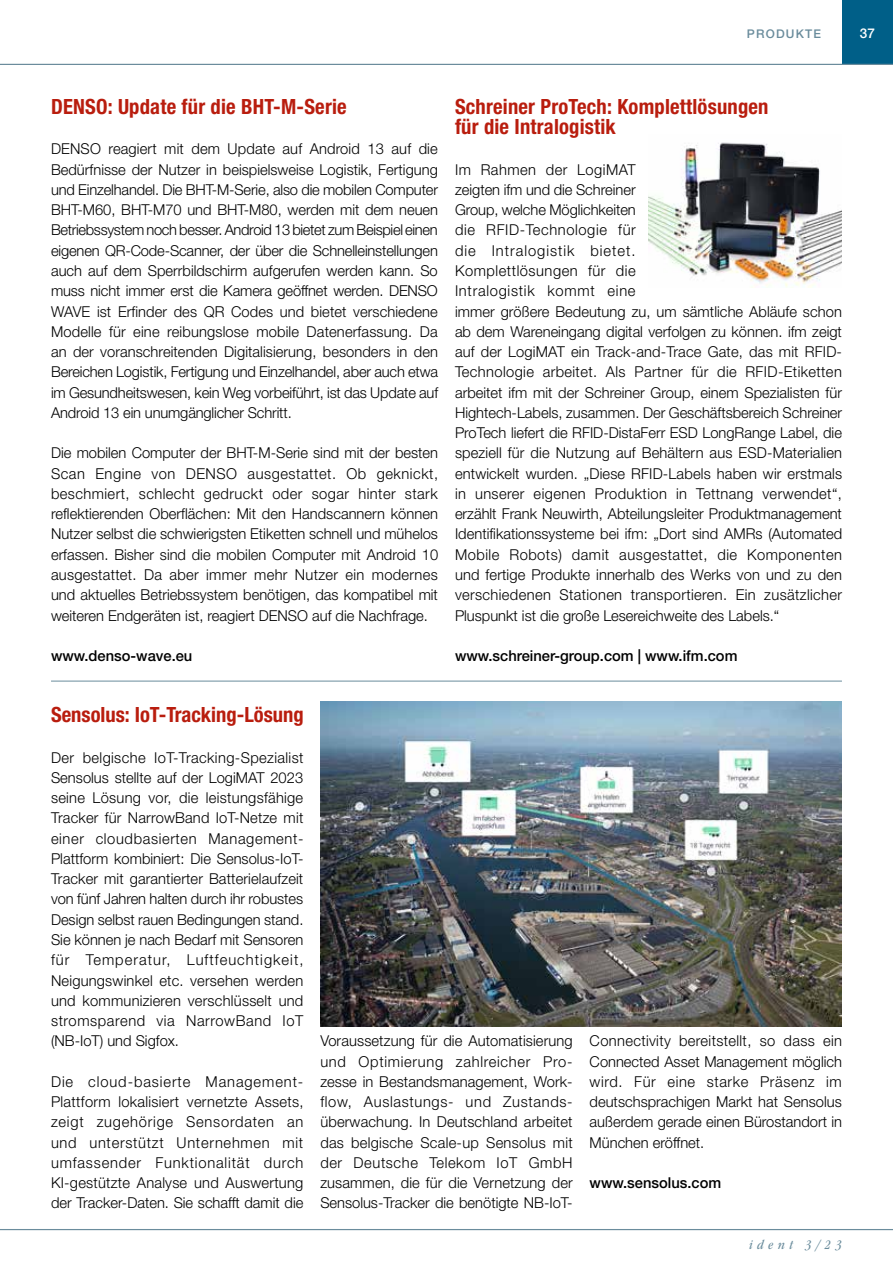
<style>
.page{position:relative;width:893px;height:1263px;background:#fff}
.page>*{position:absolute;margin:0;border:0;box-sizing:border-box;transform-origin:0 0}
.t1{font:700 condensed 21px/20.2px "Helvetica Neue LT Std";letter-spacing:.01em;color:#b91d0e}
.t2{font:300 15px/20.2px "Helvetica Neue LT Std";letter-spacing:.01em;color:#000;text-align:justify}
.t3{font:500 15px "Helvetica Neue LT Std";color:#000}
.t4{font:italic condensed 13.5px "ITC Garamond Std";letter-spacing:.35em;color:#6a8c9c}
.t5{font:500 13.5px "Helvetica Neue LT Std";color:#fff}
.t6{font:500 12px "Helvetica Neue LT Std";letter-spacing:.1em;color:#6a8c9c}
</style>
<div class="page">
<img style="left:648px;top:142px;width:194px;height:145px">
<hr style="left:51px;top:681px;width:791px;height:1px;background:#6a8c9c">
<img style="left:320px;top:702px;width:522px;height:324px">
<div style="left:842px;top:0;width:51px;height:64px;background:#005f88"></div>
<hr style="left:0;top:64px;width:893px;height:1px;background:#6a8c9c">
<hr style="left:0;top:1229px;width:893px;height:1px;background:#6a8c9c">
<p class="t6" style="left:747px;top:27px;width:74px">produkte</p>
<p class="t5" style="left:860px;top:25px;width:17px">37</p>
<h1 class="t1" style="left:51px;top:96px;width:297px">DENSO: Update für die BHT-M-Serie</h1>
<p class="t2" style="left:51px;top:139px;width:389px">DENSO reagiert mit dem Update auf Android 13 auf die Bedürfnisse der Nutzer in beispielsweise Logistik, Fertigung und Einzelhandel. Die BHT-M-Serie, also die mobilen Computer BHT-M60, BHT-M70 und BHT-M80, werden mit dem neuen Betriebssystem noch besser. Android 13 bietet zum Beispiel einen eigenen QR-Code-Scanner, der über die Schnelleinstellungen auch auf dem Sperrbildschirm aufgerufen werden kann. So muss nicht immer erst die Kamera geöffnet werden. DENSO WAVE ist Erfinder des QR Codes und bietet verschiedene Modelle für eine reibungslose mobile Datenerfassung. Da an der voranschreitenden Digitalisierung, besonders in den Bereichen Logistik, Fertigung und Einzelhandel, aber auch etwa im Gesundheitswesen, kein Weg vorbeiführt, ist das Update auf Android 13 ein unumgänglicher Schritt.</p>
<p class="t2" style="left:51px;top:443px;width:389px">Die mobilen Computer der BHT-M-Serie sind mit der besten Scan Engine von DENSO ausgestattet. Ob geknickt, beschmiert, schlecht gedruckt oder sogar hinter stark reflektierenden Oberflächen: Mit den Handscannern können Nutzer selbst die schwierigsten Etiketten schnell und mühelos erfassen. Bisher sind die mobilen Computer mit Android 10 ausgestattet. Da aber immer mehr Nutzer ein modernes und aktuelles Betriebssystem benötigen, das kompatibel mit weiteren Endgeräten ist, reagiert DENSO auf die Nachfrage.</p>
<p class="t3" style="left:51px;top:647px;width:143px">www.denso-wave.eu</p>
<h1 class="t1" style="left:455px;top:96px;width:315px">Schreiner ProTech: Komplettlösungen für die Intralogistik</h1>
<p class="t2" style="left:455px;top:159px;width:389px;text-align:left">Im Rahmen der LogiMAT<br>zeigten ifm und die Schreiner<br>Group, welche Möglichkeiten<br>die RFID-Technologie für<br>die Intralogistik bietet.<br>Komplettlösungen für die<br>Intralogistik kommt eine<br>immer größere Bedeutung zu, um sämtliche Abläufe schon ab dem Wareneingang digital verfolgen zu können. ifm zeigt auf der LogiMAT ein Track-and-Trace Gate, das mit RFID-Technologie arbeitet. Als Partner für die RFID-Etiketten arbeitet ifm mit der Schreiner Group, einem Spezialisten für Hightech-Labels, zusammen. Der Geschäftsbereich Schreiner ProTech liefert die RFID-DistaFerr ESD LongRange Label, die speziell für die Nutzung auf Behältern aus ESD-Materialien entwickelt wurden. „Diese RFID-Labels haben wir erstmals in unserer eigenen Produktion in Tettnang verwendet“, erzählt Frank Neuwirth, Abteilungsleiter Produktmanagement Identifikationssysteme bei ifm: „Dort sind AMRs (Automated Mobile Robots) damit ausgestattet, die Komponenten und fertige Produkte innerhalb des Werks von und zu den verschiedenen Stationen transportieren. Ein zusätzlicher Pluspunkt ist die große Lesereichweite des Labels.“</p>
<p class="t3" style="left:455px;top:647px;width:284px">www.schreiner-group.com | www.ifm.com</p>
<h1 class="t1" style="left:51px;top:704px;width:254px">Sensolus: IoT-Tracking-Lösung</h1>
<p class="t2" style="left:51px;top:747px;width:254px">Der belgische IoT-Tracking-Spezialist Sensolus stellte auf der LogiMAT 2023 seine Lösung vor, die leistungsfähige Tracker für NarrowBand IoT-Netze mit einer cloudbasierten Management-Plattform kombiniert: Die Sensolus-IoT-Tracker mit garantierter Batterielaufzeit von fünf Jahren halten durch ihr robustes Design selbst rauen Bedingungen stand.<br>Sie können je nach Bedarf mit Sensoren für Temperatur, Luftfeuchtigkeit, Neigungswinkel etc. versehen werden und kommunizieren verschlüsselt und stromsparend via NarrowBand IoT (NB-IoT) und Sigfox.</p>
<p class="t2" style="left:51px;top:1071px;width:254px">Die cloud-basierte Management-Plattform lokalisiert vernetzte Assets, zeigt zugehörige Sensordaten an und unterstützt Unternehmen mit umfassender Funktionalität durch KI-gestützte Analyse und Auswertung der Tracker-Daten. Sie schafft damit die</p>
<p class="t2" style="left:320px;top:1030px;width:254px;text-align:left">Voraussetzung für die Automatisierung und Optimierung zahlreicher Pro&shy;zesse in Bestandsmanagement, Work&shy;flow, Auslastungs- und Zustands&shy;überwachung. In Deutschland arbeitet das belgische Scale-up Sensolus mit der Deutsche Telekom IoT GmbH zusammen, die für die Vernetzung der Sensolus-Tracker die benötigte NB-IoT-</p>
<p class="t2" style="left:590px;top:1030px;width:254px">Connectivity bereitstellt, so dass ein Connected Asset Management möglich wird. Für eine starke Präsenz im deutschsprachigen Markt hat Sensolus außerdem gerade einen Bürostandort in München eröffnet.</p>
<p class="t3" style="left:590px;top:1174px;width:133px">www.sensolus.com</p>
<p class="t4" style="left:749px;top:1237px;width:94px">ident 3/23</p>
</div>
